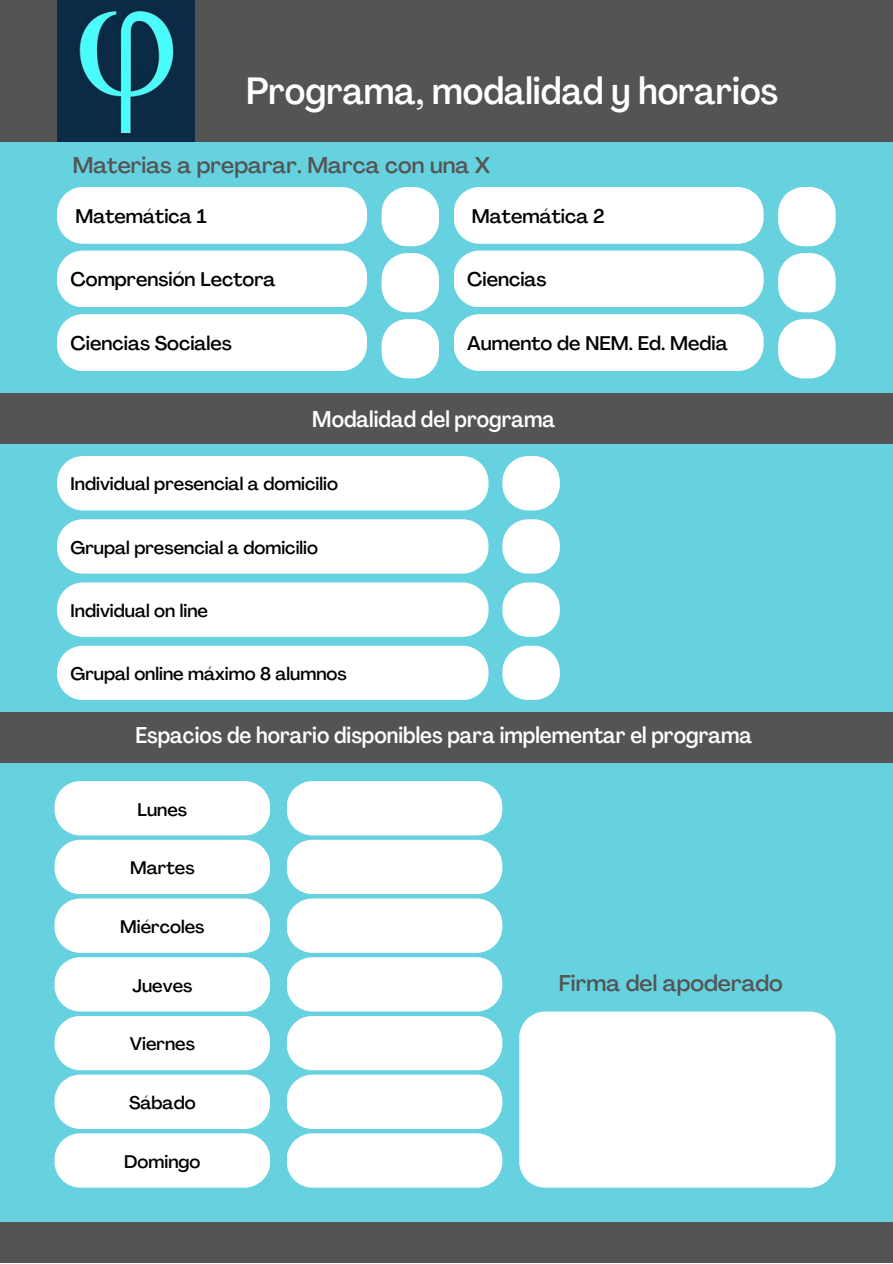
<style>
.page{position:relative;width:893px;height:1264px;background:#fff}
.page>*{position:absolute;margin:0;border:0;box-sizing:border-box;transform-origin:0 0}
.t1{font:500 condensed 37.5px "Agrandir";color:#fff}
.t2{font:500 condensed 22.5px "Agrandir";color:#fff}
.t3{font:500 22.5px "Agrandir";color:#545454}
.t4{font:500 19.5px "Agrandir";color:#000}
.t5{font:500 18px "Agrandir";color:#000}
</style>
<div class="page">
<div style="left:0;top:0;width:892px;height:1262px;background:#66d1df"></div>
<div style="left:57px;top:187px;width:310px;height:57px;background:#fff"></div>
<div style="left:0;top:0;width:892px;height:141px;background:#545454"></div>
<div style="left:0;top:1222px;width:892px;height:40px;background:#545454"></div>
<div style="left:0;top:393px;width:892px;height:50px;background:#545454"></div>
<div style="left:57px;top:456px;width:431px;height:54px;background:#fff"></div>
<img style="left:57px;top:0;width:137px;height:142px">
<svg style="left:381px;top:187px;width:58px;height:59px"></svg>
<div style="left:57px;top:250px;width:310px;height:57px;background:#fff"></div>
<div style="left:57px;top:314px;width:310px;height:57px;background:#fff"></div>
<div style="left:454px;top:187px;width:309px;height:57px;background:#fff"></div>
<div style="left:454px;top:250px;width:309px;height:57px;background:#fff"></div>
<div style="left:454px;top:314px;width:309px;height:57px;background:#fff"></div>
<svg style="left:502px;top:456px;width:58px;height:54px"></svg>
<div style="left:57px;top:519px;width:431px;height:54px;background:#fff"></div>
<div style="left:57px;top:582px;width:431px;height:55px;background:#fff"></div>
<div style="left:57px;top:645px;width:431px;height:55px;background:#fff"></div>
<svg style="left:502px;top:519px;width:58px;height:54px"></svg>
<svg style="left:502px;top:582px;width:58px;height:55px"></svg>
<svg style="left:502px;top:645px;width:58px;height:55px"></svg>
<div style="left:0;top:712px;width:892px;height:51px;background:#545454"></div>
<svg style="left:381px;top:253px;width:58px;height:59px"></svg>
<svg style="left:381px;top:319px;width:58px;height:59px"></svg>
<svg style="left:778px;top:187px;width:57px;height:59px;background:#e6f7f9"></svg>
<svg style="left:778px;top:253px;width:57px;height:59px;background:#e6f7f9"></svg>
<svg style="left:778px;top:319px;width:57px;height:59px;background:#e6f7f9"></svg>
<svg style="left:54px;top:781px;width:216px;height:406px;background:#edf9fb"></svg>
<svg style="left:287px;top:781px;width:215px;height:406px;background:#eef9fb"></svg>
<div style="left:519px;top:1011px;width:316px;height:176px;background:#fff"></div>
<p class="t1" style="left:246px;top:75px;width:533px">Programa, modalidad y horarios</p>
<p class="t3" style="left:73px;top:156px;width:419px">Materias a preparar. Marca con una X</p>
<p class="t4" style="left:75px;top:208px;width:133px">Matemática 1</p>
<p class="t4" style="left:472px;top:208px;width:134px">Matemática 2</p>
<p class="t4" style="left:71px;top:271px;width:206px">Comprensión Lectora</p>
<p class="t4" style="left:467px;top:271px;width:81px">Ciencias</p>
<p class="t4" style="left:71px;top:335px;width:163px">Ciencias Sociales</p>
<p class="t4" style="left:467px;top:335px;width:262px">Aumento de NEM. Ed. Media</p>
<p class="t2" style="left:312px;top:410px;width:244px">Modalidad del programa</p>
<p class="t5" style="left:71px;top:477px;width:269px">Individual presencial a domicilio</p>
<p class="t5" style="left:71px;top:540px;width:249px">Grupal presencial a domicilio</p>
<p class="t5" style="left:71px;top:603px;width:139px">Individual on line</p>
<p class="t5" style="left:71px;top:666px;width:277px">Grupal online máximo 8 alumnos</p>
<p class="t2" style="left:135px;top:726px;width:618px">Espacios de horario disponibles para implementar el programa</p>
<p class="t5" style="left:137px;top:802px;width:51px">Lunes</p>
<p class="t5" style="left:130px;top:860px;width:66px">Martes</p>
<p class="t5" style="left:120px;top:919px;width:86px">Miércoles</p>
<p class="t5" style="left:132px;top:978px;width:62px">Jueves</p>
<p class="t5" style="left:130px;top:1036px;width:67px">Viernes</p>
<p class="t5" style="left:129px;top:1095px;width:68px">Sábado</p>
<p class="t5" style="left:124px;top:1154px;width:78px">Domingo</p>
<p class="t3" style="left:558px;top:974px;width:225px">Firma del apoderado</p>
</div>
